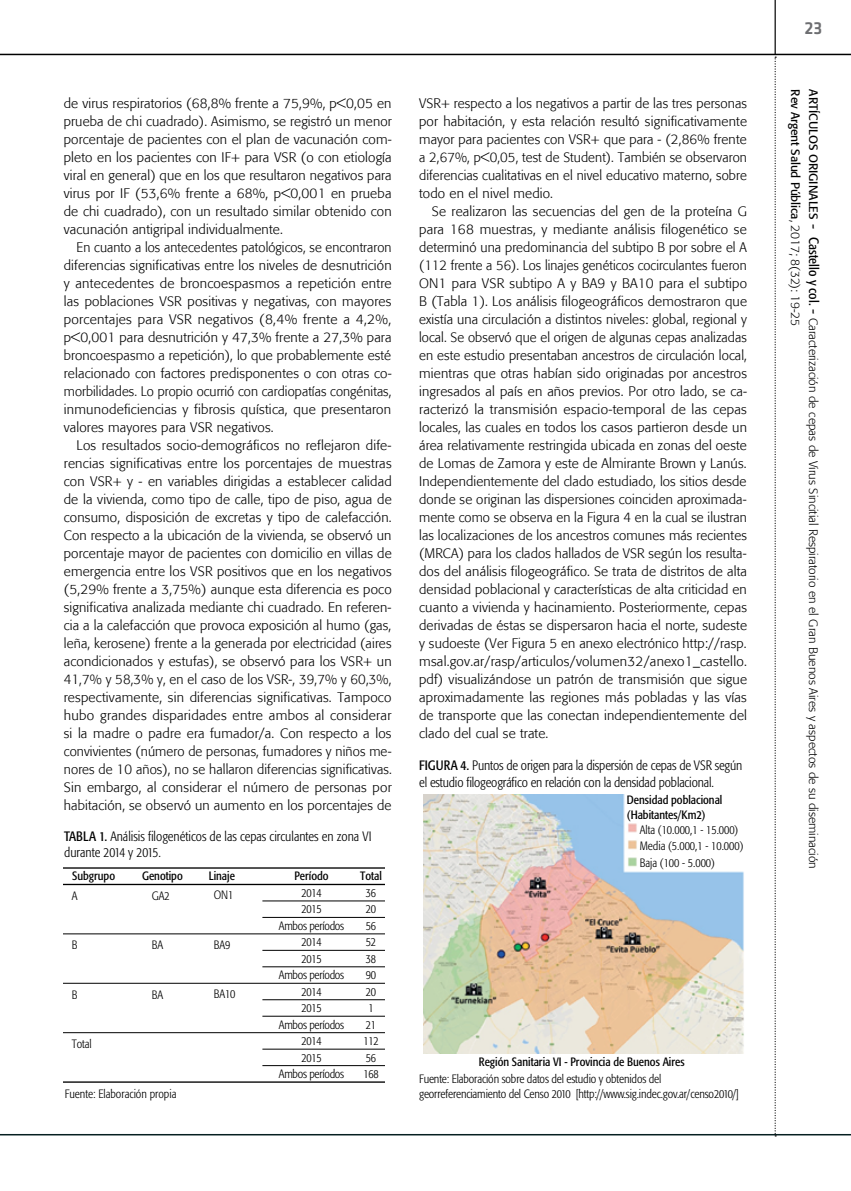
<style>
.page{position:relative;width:851px;height:1191px;background:#fff}
.page>*{position:absolute;margin:0;border:0;box-sizing:border-box;transform-origin:0 0}
.t1{font:500 18px "Klavika";color:#6d6e71}
.t2{font:300 13.5px/18px "Formata";letter-spacing:.01em;color:#000;text-align:justify}
.t3{font:300 13.5px/18px "Formata";letter-spacing:.01em;color:#000;text-align:justify;scale:.96 1}
.t4{font:300 condensed 13.5px/16.5px "Formata";letter-spacing:-.01em;color:#000}
.t5{font:300 condensed 12px/16.5px "Formata";letter-spacing:-.01em;color:#000;text-align:center}
.t6{font:300 12px/18px "Formata";color:#000}
.t7{font:condensed 12px/14.4px "Formata";color:#000}
.s1{font-weight:400}
.s2{font-weight:400;font-size:15px}
.s3{font-weight:400;font-stretch:condensed;font-size:13.5px}
</style>
<div class="page">
<hr style="left:0;top:54px;width:850px;height:1px;background:#000">
<hr style="left:0;top:1134px;width:850px;height:1px;background:#061f20">
<hr style="left:774px;top:0;width:1px;height:54px;background:#000">
<svg style="left:774px;top:57px;width:2px;height:1079px"></svg>
<hr style="left:64px;top:1081px;width:320px;height:1px;background:#000">
<hr style="left:64px;top:867px;width:320px;height:1px;background:#000">
<hr style="left:64px;top:883px;width:320px;height:2px;background:#000">
<hr style="left:262px;top:900px;width:122px;height:1px;background:#000">
<hr style="left:262px;top:917px;width:122px;height:1px;background:#000">
<hr style="left:64px;top:933px;width:320px;height:1px;background:#000">
<hr style="left:262px;top:950px;width:122px;height:1px;background:#000">
<hr style="left:262px;top:966px;width:122px;height:1px;background:#000">
<hr style="left:64px;top:983px;width:320px;height:1px;background:#000">
<hr style="left:262px;top:999px;width:122px;height:1px;background:#000">
<hr style="left:262px;top:1016px;width:122px;height:1px;background:#000">
<hr style="left:64px;top:1032px;width:320px;height:1px;background:#000">
<hr style="left:262px;top:1049px;width:122px;height:1px;background:#000">
<hr style="left:262px;top:1065px;width:122px;height:1px;background:#000">
<img style="left:423px;top:794px;width:321px;height:259px">
<svg style="left:624px;top:794px;width:120px;height:76px"></svg>
<p class="t2" style="left:64px;top:94px;width:329px">de virus respiratorios (68,8% frente a 75,9%, p&lt;0,05 en prueba de chi cuadrado). Asimismo, se registró un menor porcentaje de pacientes con el plan de vacunación com&shy;pleto en los pacientes con IF+ para VSR (o con etiología viral en general) que en los que resultaron negativos para virus por IF (53,6% frente a 68%, p&lt;0,001 en prueba de chi cuadrado), con un resultado similar obtenido con vacunación antigripal individualmente.</p>
<p class="t3" style="left:64px;top:238px;width:343px;text-indent:13px">En cuanto a los antecedentes patológicos, se encontraron diferencias significativas entre los niveles de desnutrición y antecedentes de broncoespasmos a repetición entre las poblaciones VSR positivas y negativas, con mayores porcentajes para VSR negativos (8,4% frente a 4,2%, p&lt;0,001 para desnutrición y 47,3% frente a 27,3% para broncoespasmo a repetición), lo que probablemente esté relacionado con factores predisponentes o con otras co&shy;morbilidades. Lo propio ocurrió con cardiopatías congénitas, inmunodeficiencias y fibrosis quística, que presentaron valores mayores para VSR negativos.</p>
<p class="t2" style="left:64px;top:436px;width:329px;text-indent:13px">Los resultados socio-demográficos no reflejaron dife&shy;rencias significativas entre los porcentajes de muestras con VSR+ y - en variables dirigidas a establecer calidad de la vivienda, como tipo de calle, tipo de piso, agua de consumo, disposición de excretas y tipo de calefacción.<br>Con respecto a la ubicación de la vivienda, se observó un porcentaje mayor de pacientes con domicilio en villas de emergencia entre los VSR positivos que en los negativos (5,29% frente a 3,75%) aunque esta diferencia es poco significativa analizada mediante chi cuadrado. En referen&shy;cia a la calefacción que provoca exposición al humo (gas, leña, kerosene) frente a la generada por electricidad (aires acondicionados y estufas), se observó para los VSR+ un 41,7% y 58,3% y, en el caso de los VSR-, 39,7% y 60,3%, respectivamente, sin diferencias significativas. Tampoco hubo grandes disparidades entre ambos al considerar si la madre o padre era fumador/a. Con respecto a los convivientes (número de personas, fumadores y niños me&shy;nores de 10 años), no se hallaron diferencias significativas.<br>Sin embargo, al considerar el número de personas por habitación, se observó un aumento en los porcentajes de</p>
<p class="t4" style="left:64px;top:828px;width:309px"><span class="s1">tabla 1.</span> Análisis filogenéticos de las cepas circulantes en zona VI durante 2014 y 2015.</p>
<p class="t5" style="left:72px;top:887px;width:7px">A</p>
<p class="t7" style="left:72px;top:868px;width:44px">Subgrupo</p>
<p class="t7" style="left:294px;top:868px;width:36px">Período</p>
<p class="t7" style="left:360px;top:868px;width:23px">Total</p>
<p class="t5" style="left:152px;top:887px;width:19px">GA2</p>
<p class="t7" style="left:209px;top:868px;width:28px">Linaje</p>
<p class="t7" style="left:142px;top:868px;width:42px">Genotipo</p>
<p class="t5" style="left:363px;top:884px;width:17px">36<br>20<br>56<br>52<br>38<br>90<br>20<br>1<br>21<br>112<br>56<br>168</p>
<p class="t5" style="left:279px;top:884px;width:67px">2014<br>2015<br>Ambos períodos<br>2014<br>2015<br>Ambos períodos<br>2014<br>2015<br>Ambos períodos<br>2014<br>2015<br>Ambos períodos</p>
<p class="t5" style="left:214px;top:886px;width:21px">ON1</p>
<p class="t5" style="left:214px;top:936px;width:18px">BA9</p>
<p class="t5" style="left:72px;top:936px;width:7px">B</p>
<p class="t5" style="left:152px;top:936px;width:13px">BA</p>
<p class="t5" style="left:214px;top:985px;width:23px">BA10</p>
<p class="t5" style="left:72px;top:986px;width:7px">B</p>
<p class="t5" style="left:152px;top:986px;width:13px">BA</p>
<p class="t5" style="left:72px;top:1035px;width:21px">Total</p>
<p class="t5" style="left:65px;top:1085px;width:113px">Fuente: Elaboración propia</p>
<p class="t2" style="left:419px;top:94px;width:329px">VSR+ respecto a los negativos a partir de las tres personas por habitación, y esta relación resultó significativamente mayor para pacientes con VSR+ que para - (2,86% frente a 2,67%, p&lt;0,05, test de Student). También se observaron diferencias cualitativas en el nivel educativo materno, sobre todo en el nivel medio.</p>
<p class="t2" style="left:419px;top:202px;width:329px;text-indent:13px">Se realizaron las secuencias del gen de la proteína G para 168 muestras, y mediante análisis filogenético se determinó una predominancia del subtipo B por sobre el A (112 frente a 56). Los linajes genéticos cocirculantes fueron ON1 para VSR subtipo A y BA9 y BA10 para el subtipo B (Tabla 1). Los análisis filogeográficos demostraron que existía una circulación a distintos niveles: global, regional y local. Se observó que el origen de algunas cepas analizadas en este estudio presentaban ancestros de circulación local, mientras que otras habían sido originadas por ancestros ingresados al país en años previos. Por otro lado, se ca&shy;racterizó la transmisión espacio-temporal de las cepas locales, las cuales en todos los casos partieron desde un área relativamente restringida ubicada en zonas del oeste de Lomas de Zamora y este de Almirante Brown y Lanús.<br>Independientemente del clado estudiado, los sitios desde donde se originan las dispersiones coinciden aproximada&shy;mente como se observa en la Figura 4 en la cual se ilustran las localizaciones de los ancestros comunes más recientes (MRCA) para los clados hallados de VSR según los resulta&shy;dos del análisis filogeográfico. Se trata de distritos de alta densidad poblacional y características de alta criticidad en cuanto a vivienda y hacinamiento. Posteriormente, cepas derivadas de éstas se dispersaron hacia el norte, sudeste y sudoeste (Ver Figura 5 en anexo electrónico http://rasp. msal.gov.ar/rasp/articulos/volumen32/anexo1_castello. pdf) visualizándose un patrón de transmisión que sigue aproximadamente las regiones más pobladas y las vías de transporte que las conectan independientemente del clado del cual se trate.</p>
<p class="t4" style="left:419px;top:757px;width:324px"><span class="s1">fig ura 4.</span> Puntos de origen para la dispersión de cepas de VSR según el estudio filogeográfico en relación con la densidad poblacional.</p>
<p class="t7" style="left:626px;top:793px;width:97px">Densidad poblacional (Habitantes/Km2)</p>
<p class="t5" style="left:639px;top:821px;width:105px;text-align:left">Alta (10.000,1 - 15.000)<br>Media (5.000,1 - 10.000)<br>Baja (100 - 5.000)</p>
<p class="t7" style="left:479px;top:1055px;width:207px">Región Sanitaria VI - Provincia de Buenos Aires</p>
<p class="t5" style="left:419px;top:1071px;width:321px;line-height:15px;text-align:left">Fuente: Elaboración sobre datos del estudio y obtenidos del georreferenciamiento del Censo 2010 [http://www.sig.indec.gov.ar/censo2010/]</p>
<h1 class="t1" style="left:804px;top:19px;width:19px">23</h1>
<p class="t6" style="left:822px;top:89px;width:781px;rotate:90deg"><span class="s1">artÍculos ORIGINALES</span> <span class="s2">-</span> <span class="s3">Castello y col.</span> <span class="s2">-</span> Caracterización de cepas de Virus Sincitial Respiratorio en el Gran Buenos Aires y aspectos de su diseminación<br><span class="s1">Rev Argent Salud Pública</span>, 2017; 8(32): 19-25</p>
</div>
